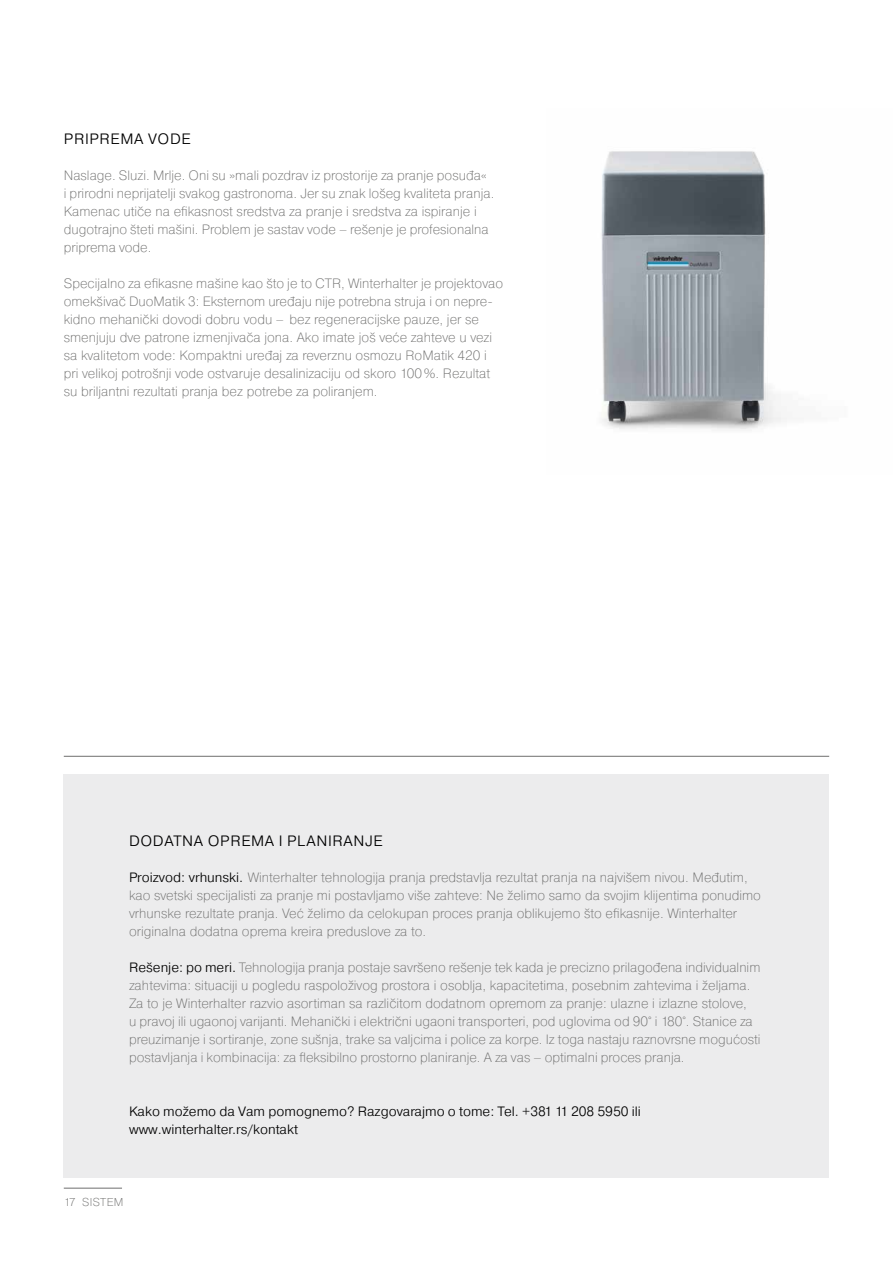
<style>
.page{position:relative;width:893px;height:1263px;background:#fff}
.page>*{position:absolute;margin:0;border:0;box-sizing:border-box;transform-origin:0 0}
.t1{font:300 15px "Pragmatica";letter-spacing:.04em;color:#000}
.t2{font:200 13.5px/18px "Pragmatica";color:#6f6f6e}
.t3{font:300 13.5px/18px "Pragmatica";color:#000}
.t4{font:200 11.4px "Pragmatica";letter-spacing:.04em;color:#6f6f6e}
.s1{font-weight:300;color:#000}
</style>
<div class="page">
<img style="left:601px;top:151px;width:186px;height:279px">
<div style="left:64px;top:774px;width:765px;height:404px;background:#ececed"></div>
<hr style="left:64px;top:756px;width:765px;height:1px;background:#6f6f6e">
<hr style="left:64px;top:1188px;width:58px;height:1px;background:#6f6f6e">
<p class="t1" style="left:64px;top:129px;width:128px">PRIPREMA VODE</p>
<p class="t2" style="left:64px;top:166px;width:432px">Naslage. Sluzi. Mrlje. Oni su »mali pozdrav iz prostorije za pranje posuđa«<br>i prirodni neprijatelji svakog gastronoma. Jer su znak lošeg kvaliteta pranja.<br>Kamenac utiče na efikasnost sredstva za pranje i sredstva za ispiranje i dugotrajno šteti mašini. Problem je sastav vode – rešenje je profesionalna priprema vode.</p>
<p class="t2" style="left:64px;top:274px;width:441px">Specijalno za efikasne mašine kao što je to CTR, Winterhalter je projektovao omekšivač DuoMatik 3: Eksternom uređaju nije potrebna struja i on nepre&shy;kidno mehanički dovodi dobru vodu – bez regeneracijske pauze, jer se smenjuju dve patrone izmenjivača jona. Ako imate još veće zahteve u vezi sa kvalitetom vode: Kompaktni uređaj za reverznu osmozu RoMatik 420 i pri velikoj potrošnji vode ostvaruje desalinizaciju od skoro 100%. Rezultat su briljantni rezultati pranja bez potrebe za poliranjem.</p>
<p class="t1" style="left:129px;top:831px;width:255px">DODATNA OPREMA I PLANIRANJE</p>
<p class="t2" style="left:129px;top:868px;width:633px"><span class="s1">Proizvod: vrhunski.</span> Winterhalter tehnologija pranja predstavlja rezultat pranja na najvišem nivou. Međutim, kao svetski specijalisti za pranje mi postavljamo više zahteve: Ne želimo samo da svojim klijentima ponudimo vrhunske rezultate pranja. Već želimo da celokupan proces pranja oblikujemo što efikasnije. Winterhalter originalna dodatna oprema kreira preduslove za to.</p>
<p class="t2" style="left:129px;top:958px;width:633px"><span class="s1">Rešenje: po meri.</span> Tehnologija pranja postaje savršeno rešenje tek kada je precizno prilagođena individualnim zahtevima: situaciji u pogledu raspoloživog prostora i osoblja, kapacitetima, posebnim zahtevima i željama.<br>Za to je Winterhalter razvio asortiman sa različitom dodatnom opremom za pranje: ulazne i izlazne stolove,<br>u pravoj ili ugaonoj varijanti. Mehanički i električni ugaoni transporteri, pod uglovima od 90° i 180°. Stanice za preuzimanje i sortiranje, zone sušnja, trake sa valjcima i police za korpe. Iz toga nastaju raznovrsne mogućosti postavljanja i kombinacija: za fleksibilno prostorno planiranje. A za vas – optimalni proces pranja.</p>
<p class="t3" style="left:129px;top:1102px;width:513px">Kako možemo da Vam pomognemo? Razgovarajmo o tome: Tel. +381 11 208 5950 ili www.winterhalter.rs/kontakt</p>
<p class="t4" style="left:64px;top:1195px;width:61px">17 SISTEM</p>
</div>
